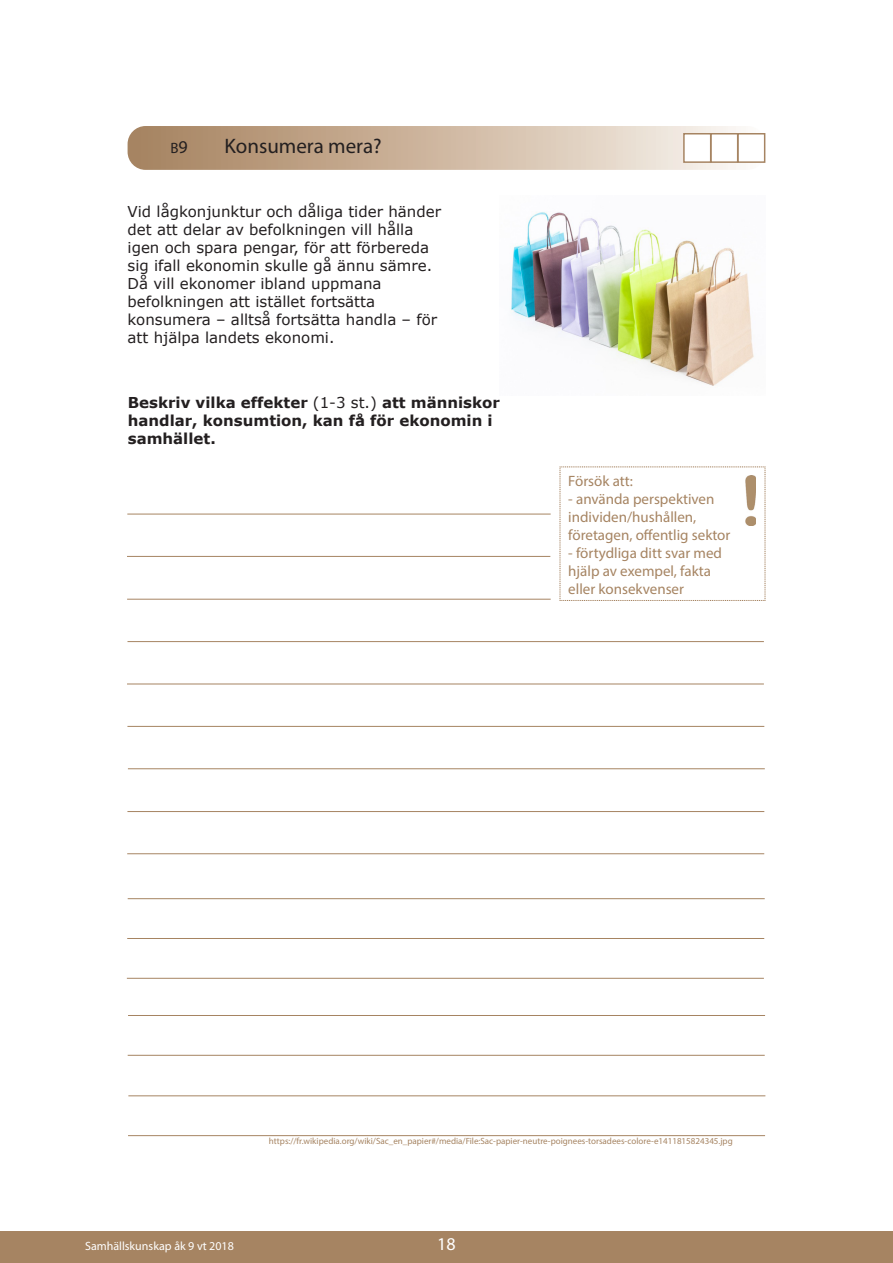
<style>
.page{position:relative;width:893px;height:1263px;background:#fff}
.page>*{position:absolute;margin:0;border:0;box-sizing:border-box;transform-origin:0 0}
.Text_info{font:21px "Myriad Pro";color:#231f20}
.t1{font:18px "Myriad Pro";color:#fff}
.t2{font:15px/18px "Verdana";color:#231f20}
.t3{font:15px/18px "Myriad Pro";color:#a68462}
.t4{font:700 15px/18px "Verdana";color:#231f20}
.Text_info-2{font:15px "Myriad Pro";color:#231f20}
.t5{font:12px "Myriad Pro";color:#fff}
.t6{font:9px "Myriad Pro";color:#a68462}
.s1{font-size:18px}
.s2{font-weight:400}
</style>
<div class="page">
<div style="left:0;top:1231px;width:893px;height:32px;background:#a68462"></div>
<svg style="left:128px;top:126px;width:610px;height:44px;background:#ccb59e"></svg>
<div style="left:737px;top:133px;width:28px;height:30px;background:#fff;border:2px solid #a68462"></div>
<div style="left:710px;top:133px;width:28px;height:30px;background:#fff;border:2px solid #a68462"></div>
<div style="left:683px;top:133px;width:28px;height:30px;background:#fff;border:2px solid #a68462"></div>
<img style="left:511px;top:212px;width:243px;height:174px">
<hr style="left:127px;top:641px;width:637px;height:1px;background:#a68462">
<hr style="left:127px;top:684px;width:637px;height:1px;background:#a68462">
<hr style="left:127px;top:599px;width:424px;height:1px;background:#a68462">
<hr style="left:127px;top:514px;width:424px;height:1px;background:#a68462">
<hr style="left:127px;top:556px;width:423px;height:1px;background:#a68462">
<hr style="left:127px;top:726px;width:637px;height:1px;background:#a68462">
<hr style="left:128px;top:768px;width:637px;height:1px;background:#a68462">
<hr style="left:127px;top:811px;width:637px;height:1px;background:#a68462">
<hr style="left:127px;top:853px;width:637px;height:1px;background:#a68462">
<hr style="left:128px;top:898px;width:637px;height:1px;background:#a68462">
<hr style="left:127px;top:938px;width:637px;height:1px;background:#a68462">
<hr style="left:127px;top:978px;width:637px;height:1px;background:#a68462">
<hr style="left:128px;top:1015px;width:637px;height:1px;background:#a68462">
<hr style="left:128px;top:1055px;width:637px;height:1px;background:#a68462">
<hr style="left:128px;top:1095px;width:637px;height:1px;background:#a68462">
<hr style="left:128px;top:1135px;width:637px;height:1px;background:#a68462">
<svg style="left:560px;top:466px;width:206px;height:135px"></svg>
<p class="Text_info-2" style="left:170px;top:139px;width:19px">B<span class="s1">9</span></p>
<p class="Text_info" style="left:224px;top:133px;width:159px">Konsumera mera?</p>
<p class="t2" style="left:128px;top:203px;width:315px">Vid lågkonjunktur och dåliga tider händer det att delar av befolkningen vill hålla igen och spara pengar, för att förbereda sig ifall ekonomin skulle gå ännu sämre.</p>
<p class="t2" style="left:128px;top:275px;width:311px">Då vill ekonomer ibland uppmana befolkningen att istället fortsätta konsumera – alltså fortsätta handla – för att hjälpa landets ekonomi.</p>
<p class="t4" style="left:128px;top:393px;width:374px">Beskriv vilka effekter <span class="s2">(1-3 st.)</span> att människor handlar, konsumtion, kan få för ekonomin i samhället.</p>
<p class="t3" style="left:568px;top:471px;width:66px">Försök att:</p>
<p class="t3" style="left:568px;top:489px;width:164px">- använda perspektiven individen/hushållen, företagen, offentlig sektor</p>
<p class="t3" style="left:568px;top:543px;width:155px">- förtydliga ditt svar med hjälp av exempel, fakta eller konsekvenser</p>
<p class="t6" style="left:269px;top:1135px;width:465px">https://fr.wikipedia.org/wiki/Sac_en_papier#/media/File:Sac-papier-neutre-poignees-torsadees-colore-e1411815824345.jpg</p>
<p class="t5" style="left:85px;top:1239px;width:150px">Samhällskunskap åk 9 vt 2018</p>
<p class="t1" style="left:437px;top:1233px;width:20px">18</p>
</div>
